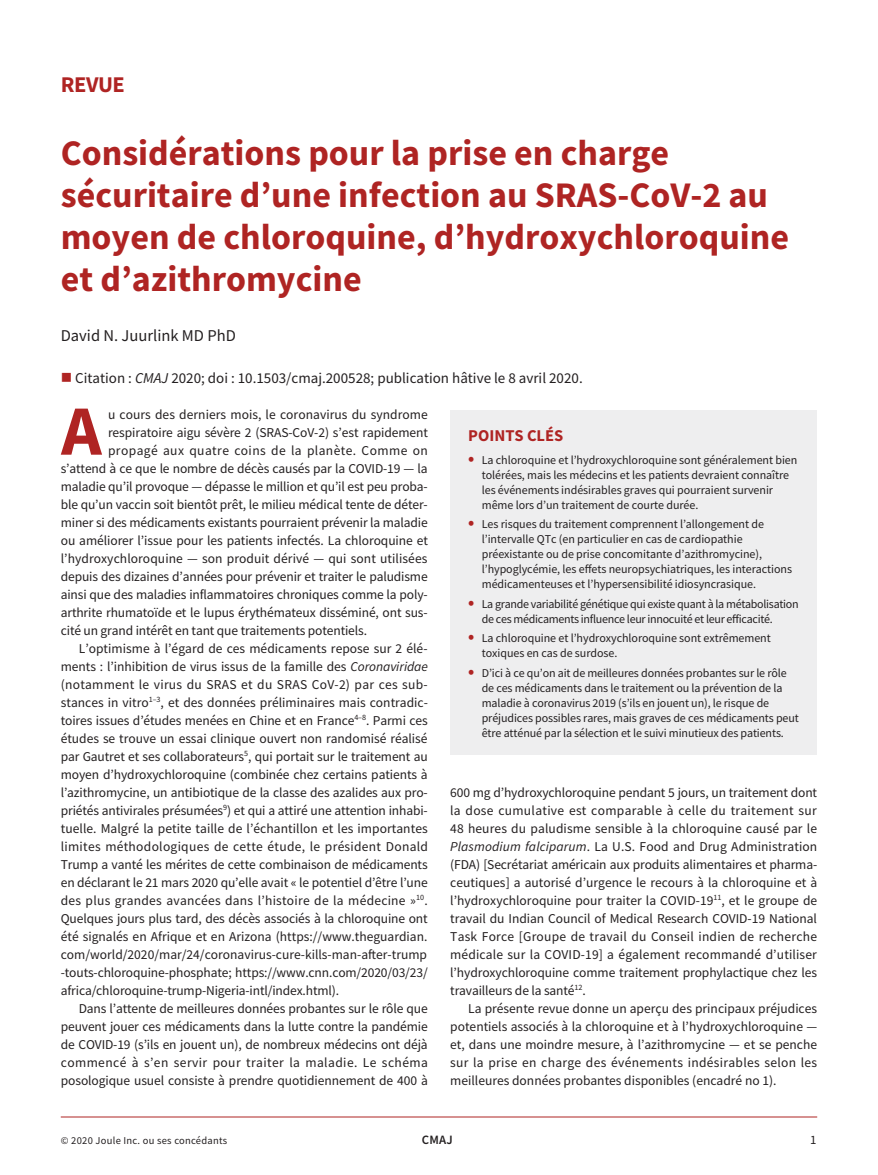
<style>
.page{position:relative;width:878px;height:1175px;background:#fff}
.page>*{position:absolute;margin:0;border:0;box-sizing:border-box;transform-origin:0 0}
.t1{font:700 70.65px "Source Sans Pro";color:#af2423}
.t2{font:700 36px/42px "Source Sans Pro";color:#af2423}
.t3{font:700 22.5px "Source Sans Pro";letter-spacing:-.02em;color:#af2423}
.t4{font:16.5px "Source Sans Pro";color:#231f20}
.t5{font:700 16.5px "Source Sans Pro";color:#af2423}
.t6{font:15px "Source Sans Pro";color:#231f20}
.t7{font:13.5px/18px "Source Sans Pro";letter-spacing:-.01em;color:#231f20;text-align:justify}
.t8{font:13.5px "Source Sans Pro";letter-spacing:.02em;color:#231f20}
.t9{font:13.5px "Source Sans Pro";letter-spacing:.03em;color:#231f20}
.t10{font:600 12.75px "Source Sans Pro";color:#231f20}
.t11{font:12.75px "Source Sans Pro";color:#231f20}
.t12{font:12px/15px "Source Sans Pro";letter-spacing:-.005em;color:#231f20}
.t13{font:12px/15px "Source Sans Pro";letter-spacing:-.025em;color:#231f20}
.t14{font:10.5px "Source Sans Pro";letter-spacing:.025em;color:#231f20}
.s1{color:#af2423}
.s2{font-style:italic}
.s3{font-weight:700;font-size:18px;color:#af2423}
</style>
<div class="page">
<hr style="left:61px;top:1116px;width:756px;height:1px;background:#af2423">
<div style="left:450px;top:411px;width:367px;height:343px;background:#eeeeef"></div>
<h3 class="t3" style="left:61px;top:69px;width:66px">REVUE</h3>
<h2 class="t2" style="left:61px;top:132px;width:729px">Considérations pour la prise en charge sécuritaire d’une infection au SRAS-CoV-2 au moyen de chloroquine, d’hydroxychloroquine et d’azithromycine</h2>
<p class="t4" style="left:61px;top:325px;width:177px">David N. Juurlink MD PhD</p>
<p class="t6" style="left:61px;top:368px;width:523px"><span class="s1">■</span> Citation : <span class="s2">CMAJ</span> 2020; doi : 10.1503/cmaj.200528; publication hâtive le 8 avril 2020.</p>
<h1 class="t1" style="left:61px;top:383px;width:42px">A</h1>
<p class="t7" style="left:108px;top:405px;width:321px">u cours des derniers mois, le coronavirus du syndrome</p>
<p class="t7" style="left:108px;top:423px;width:321px">respiratoire aigu sévère 2 (SRAS-CoV-2) s’est rapidement</p>
<p class="t9" style="left:108px;top:441px;width:321px">propagé aux quatre coins de la planète. Comme on</p>
<p class="t7" style="left:61px;top:459px;width:368px">s’attend à ce que le nombre de décès causés par la COVID-19 — la</p>
<p class="t7" style="left:61px;top:477px;width:368px">maladie qu’il provoque — dépasse le million et qu’il est peu proba-</p>
<p class="t7" style="left:61px;top:495px;width:368px">ble qu’un vaccin soit bientôt prêt, le milieu médical tente de déter-</p>
<p class="t7" style="left:61px;top:513px;width:368px">miner si des médicaments existants pourraient prévenir la maladie</p>
<p class="t7" style="left:61px;top:531px;width:369px">ou améliorer l’issue pour les patients infectés. La chloroquine et</p>
<p class="t7" style="left:61px;top:549px;width:368px">l’hydroxychloroquine — son produit dérivé — qui sont utilisées</p>
<p class="t7" style="left:61px;top:567px;width:368px">depuis des dizaines d’années pour prévenir et traiter le paludisme</p>
<p class="t7" style="left:61px;top:585px;width:368px">ainsi que des maladies inflammatoires chroniques comme la poly-</p>
<p class="t7" style="left:61px;top:603px;width:368px">arthrite rhumatoïde et le lupus érythémateux disséminé, ont sus-</p>
<p class="t7" style="left:61px;top:621px;width:308px">cité un grand intérêt en tant que traitements potentiels.</p>
<p class="t7" style="left:79px;top:639px;width:350px">L’optimisme à l’égard de ces médicaments repose sur 2 élé-</p>
<p class="t7" style="left:61px;top:657px;width:368px">ments : l’inhibition de virus issus de la famille des <span class="s2">Coronaviridae</span></p>
<p class="t8" style="left:61px;top:675px;width:368px">(notamment le virus du SRAS et du SRAS CoV-2) par ces sub-</p>
<p class="t7" style="left:61px;top:693px;width:368px">stances in vitro<sup>1–3</sup>, et des données préliminaires mais contradic-</p>
<p class="t7" style="left:61px;top:711px;width:368px">toires issues d’études menées en Chine et en France<sup>4–8</sup>. Parmi ces</p>
<p class="t7" style="left:61px;top:729px;width:368px">études se trouve un essai clinique ouvert non randomisé réalisé</p>
<p class="t7" style="left:61px;top:747px;width:368px">par Gautret et ses collaborateurs<sup>5</sup>, qui portait sur le traitement au</p>
<p class="t7" style="left:61px;top:765px;width:368px">moyen d’hydroxychloroquine (combinée chez certains patients à</p>
<p class="t7" style="left:61px;top:783px;width:368px">l’azithromycine, un antibiotique de la classe des azalides aux pro-</p>
<p class="t7" style="left:61px;top:801px;width:368px">priétés antivirales présumées<sup>9</sup>) et qui a attiré une attention inhabi-</p>
<p class="t7" style="left:61px;top:819px;width:368px">tuelle. Malgré la petite taille de l’échantillon et les importantes</p>
<p class="t8" style="left:61px;top:837px;width:369px">limites méthodologiques de cette étude, le président Donald</p>
<p class="t7" style="left:61px;top:855px;width:368px">Trump a vanté les mérites de cette combinaison de médicaments</p>
<p class="t7" style="left:61px;top:873px;width:368px">en déclarant le 21 mars 2020 qu’elle avait « le potentiel d’être l’une</p>
<p class="t8" style="left:61px;top:891px;width:368px">des plus grandes avancées dans l’histoire de la médecine »<sup>10</sup>.</p>
<p class="t7" style="left:61px;top:909px;width:368px">Quelques jours plus tard, des décès associés à la chloroquine ont</p>
<p class="t7" style="left:61px;top:927px;width:368px">été signalés en Afrique et en Arizona (https://www.theguardian.</p>
<p class="t7" style="left:61px;top:945px;width:368px">com/world/2020/mar/24/coronavirus-cure-kills-man-after-trump</p>
<p class="t7" style="left:61px;top:963px;width:368px">-touts-chloroquine-phosphate; https://www.cnn.com/2020/03/23/</p>
<p class="t7" style="left:61px;top:981px;width:280px">africa/chloroquine-trump-Nigeria-intl/index.html).</p>
<p class="t7" style="left:79px;top:999px;width:350px">Dans l’attente de meilleures données probantes sur le rôle que</p>
<p class="t7" style="left:61px;top:1017px;width:368px">peuvent jouer ces médicaments dans la lutte contre la pandémie</p>
<p class="t7" style="left:61px;top:1035px;width:368px">de COVID-19 (s’ils en jouent un), de nombreux médecins ont déjà</p>
<p class="t9" style="left:61px;top:1053px;width:368px">commencé à s’en servir pour traiter la maladie. Le schéma</p>
<p class="t7" style="left:61px;top:1071px;width:368px">posologique usuel consiste à prendre quotidiennement de 400 à</p>
<p class="t5" style="left:468px;top:424px;width:97px">POINTS CLÉS</p>
<p class="t12" style="left:482px;top:452px;width:317px;text-indent:-14px"><span class="s3">•</span> La chloroquine et l’hydroxychloroquine sont généralement bien tolérées, mais les médecins et les patients devraient connaître les événements indésirables graves qui pourraient survenir même lors d’un traitement de courte durée.</p>
<p class="t12" style="left:482px;top:516px;width:312px;text-indent:-14px"><span class="s3">•</span> Les risques du traitement comprennent l’allongement de l’intervalle QTc (en particulier en cas de cardiopathie préexistante ou de prise concomitante d’azithromycine), l’hypoglycémie, les effets neuropsychiatriques, les interactions médicamenteuses et l’hypersensibilité idiosyncrasique.</p>
<p class="t13" style="left:482px;top:596px;width:318px;text-indent:-14px"><span class="s3">•</span> La grande variabilité génétique qui existe quant à la métabolisation de ces médicaments influence leur innocuité et leur efficacité.</p>
<p class="t12" style="left:482px;top:630px;width:290px;text-indent:-14px"><span class="s3">•</span> La chloroquine et l’hydroxychloroquine sont extrêmement toxiques en cas de surdose.</p>
<p class="t12" style="left:482px;top:665px;width:318px;text-indent:-14px"><span class="s3">•</span> D’ici à ce qu’on ait de meilleures données probantes sur le rôle de ces médicaments dans le traitement ou la prévention de la maladie à coronavirus 2019 (s’ils en jouent un), le risque de préjudices possibles rares, mais graves de ces médicaments peut être atténué par la sélection et le suivi minutieux des patients.</p>
<p class="t7" style="left:450px;top:783px;width:368px">600 mg d’hydroxychloroquine pendant 5 jours, un traitement dont la dose cumulative est comparable à celle du traitement sur 48 heures du paludisme sensible à la chloroquine causé par le <span class="s2">Plasmodium falciparum</span>. La U.S. Food and Drug Administration (FDA) [Secrétariat américain aux produits alimentaires et pharma&shy;ceutiques] a autorisé d’urgence le recours à la chloroquine et à l’hydroxychloroquine pour traiter la COVID-19<sup>11</sup>, et le groupe de travail du Indian Council of Medical Research COVID-19 National Task Force [Groupe de travail du Conseil indien de recherche médicale sur la COVID-19] a également recommandé d’utiliser l’hydroxychloroquine comme traitement prophylactique chez les travailleurs de la santé<sup>12</sup>.</p>
<p class="t7" style="left:450px;top:999px;width:368px;text-indent:18px">La présente revue donne un aperçu des principaux préjudices potentiels associés à la chloroquine et à l’hydroxychloroquine — et, dans une moindre mesure, à l’azithromycine — et se penche sur la prise en charge des événements indésirables selon les meilleures données probantes disponibles (encadré no 1).</p>
<p class="t14" style="left:61px;top:1134px;width:168px">© 2020 Joule Inc. ou ses concédants</p>
<p class="t10" style="left:421px;top:1131px;width:33px">CMAJ</p>
<p class="t11" style="left:810px;top:1132px;width:8px">1</p>
</div>
